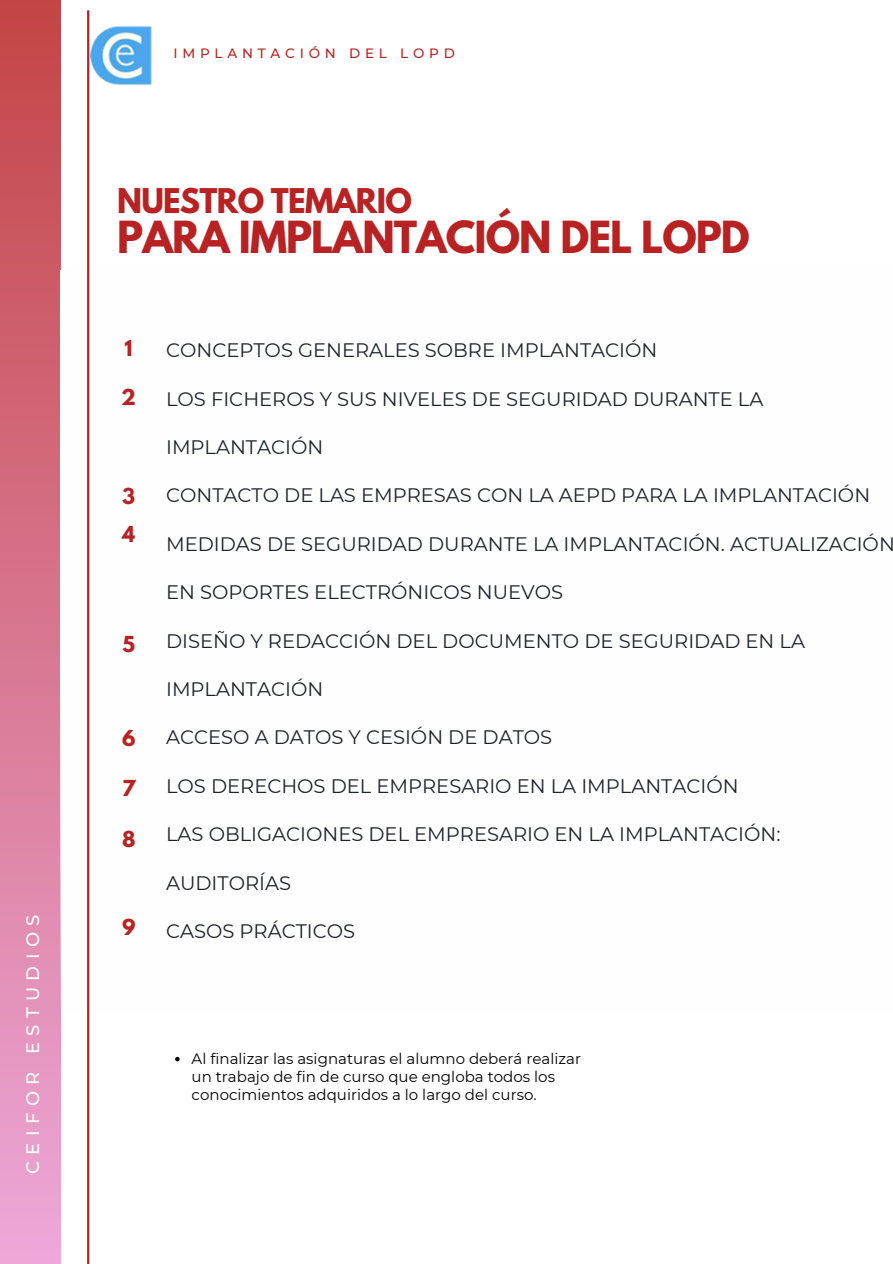
<style>
.page{position:relative;width:893px;height:1264px;background:#fff}
.page>*{position:absolute;margin:0;border:0;box-sizing:border-box;transform-origin:0 0}
.t1{font:700 39.15px "League Spartan";letter-spacing:-.025em;color:#b82222}
.t2{font:700 30.15px "League Spartan";letter-spacing:-.025em;color:#b82222}
.t3{font:19.5px "Montserrat";color:#1e2229}
.t4{font:700 19.5px "League Spartan";color:#b82222}
.t5{font:500 18px "Montserrat";letter-spacing:.355em;color:#fff}
.t6{font:15px/18px "Montserrat";color:#000}
.t7{font:500 13.5px "Montserrat";letter-spacing:.355em;color:#b82222}
</style>
<div class="page">
<div style="left:0;top:0;width:61px;height:1263px;background:linear-gradient(to bottom,#c34445,#eda8da)"></div>
<img style="left:89px;top:21px;width:63px;height:68px">
<div style="left:60px;top:271px;width:832px;height:832px;background:#fefefe"></div>
<hr style="left:87px;top:10px;width:2px;height:1253px;background:#b82222">
<svg style="left:175px;top:1056px;width:5px;height:5px"></svg>
<h1 class="t5" style="left:22px;top:1174px;width:261px;rotate:-90deg">CEIFOR ESTUDIOS</h1>
<p class="t7" style="left:173px;top:45px;width:283px">IMPLANTACIÓ N DEL LOPD</p>
<p class="t2" style="left:117px;top:186px;width:296px">NUESTRO TEMARIO</p>
<p class="t1" style="left:117px;top:217px;width:634px">PARA IMPLANTACIÓN DEL LOPD</p>
<p class="t4" style="left:125px;top:338px;width:10px">1</p>
<p class="t4" style="left:121px;top:388px;width:16px">2</p>
<p class="t4" style="left:122px;top:486px;width:14px">3</p>
<p class="t4" style="left:122px;top:524px;width:14px">4</p>
<p class="t4" style="left:122px;top:634px;width:14px">5</p>
<p class="t4" style="left:122px;top:728px;width:15px">6</p>
<p class="t4" style="left:122px;top:778px;width:15px">7</p>
<p class="t4" style="left:122px;top:829px;width:15px">8</p>
<p class="t4" style="left:122px;top:917px;width:15px">9</p>
<h2 class="t3" style="left:166px;top:338px;width:492px">CONCEPTOS GENERALES SOBRE IMPLANTACIÓN</h2>
<h2 class="t3" style="left:166px;top:386px;width:598px">LOS FICHEROS Y SUS NIVELES DE SEGURIDAD DURANTE LA</h2>
<h2 class="t3" style="left:166px;top:435px;width:159px">IMPLANTACIÓN</h2>
<h2 class="t3" style="left:166px;top:483px;width:705px">CONTACTO DE LAS EMPRESAS CON LA AEPD PARA LA IMPLANTACIÓN</h2>
<h2 class="t3" style="left:166px;top:532px;width:730px">MEDIDAS DE SEGURIDAD DURANTE LA IMPLANTACIÓN. ACTUALIZACIÓN</h2>
<h2 class="t3" style="left:166px;top:580px;width:398px">EN SOPORTES ELECTRÓ NICOS NUEVOS</h2>
<h2 class="t3" style="left:166px;top:628px;width:640px">DISEÑO Y REDACCIÓN DEL DOCUMENTO DE SEGURIDAD EN LA</h2>
<h2 class="t3" style="left:166px;top:677px;width:159px">IMPLANTACIÓN</h2>
<h2 class="t3" style="left:166px;top:725px;width:387px">ACCESO A DATOS Y CESIÓ N DE DATOS</h2>
<h2 class="t3" style="left:166px;top:773px;width:574px">LOS DERECHOS DEL EMPRESARIO EN LA IMPLANTACIÓN</h2>
<h2 class="t3" style="left:166px;top:822px;width:615px">LAS OBLIGACIONES DEL EMPRESARIO EN LA IMPLANTACIÓN:</h2>
<h2 class="t3" style="left:166px;top:870px;width:126px">AUDITORÍAS</h2>
<h2 class="t3" style="left:166px;top:919px;width:190px">CASOS PRÁCTICOS</h2>
<p class="t6" style="left:192px;top:1049px;width:391px">Al finalizar las asignaturas el alumno deberá realizar un trabajo de fin de curso que engloba todos los conocimientos adquiridos a lo largo del curso.</p>
</div>
